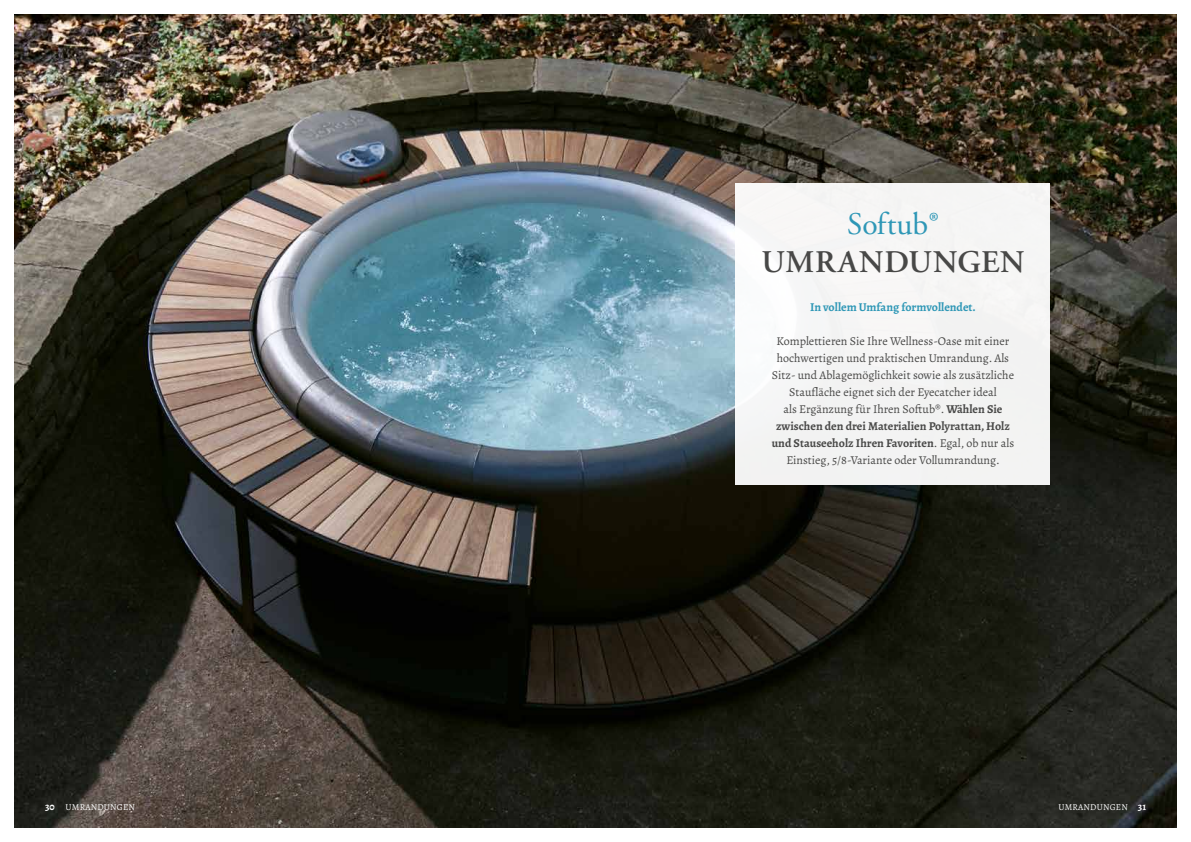
<style>
.page{position:relative;width:1191px;height:842px;background:#fff}
.page>*{position:absolute;margin:0;border:0;box-sizing:border-box;transform-origin:0 0}
.t1{font:600 31.5px/37.8px "Adobe Garamond Pro";letter-spacing:.055em;color:#484847;text-align:center}
.t2{font:12px/17px "Alegreya";color:#484847;text-align:center}
.t3{font:700 12px "Alegreya";color:#2e97b6}
.t4{font:9px "Alegreya";letter-spacing:.02em;color:#fff}
.s1{font-weight:400;color:#2e97b6}
.s2{font-weight:700}
.s3{font-weight:700;font-size:10.5px}
</style>
<div class="page">
<img style="left:14px;top:14px;width:1162px;height:814px">
<div style="left:736px;top:184px;width:314px;height:301px;background:#f5f5f4"></div>
<p class="t1" style="left:761px;top:205px;width:265px"><span class="s1">Softub®<br></span>UMRANDUNGEN</p>
<p class="t3" style="left:810px;top:300px;width:167px">In vollem Umfang formvollendet.</p>
<p class="t2" style="left:771px;top:333px;width:244px">Komplettieren Sie Ihre Wellness-Oase mit einer hochwertigen und praktischen Umrandung. Als Sitz- und Ablagemöglichkeit sowie als zusätzliche Staufläche eignet sich der Eyecatcher ideal<br>als Ergänzung für Ihren Softub®. <span class="s2">Wählen Sie zwischen den drei Materialien Polyrattan, Holz und Stauseeholz Ihren Favoriten</span>. Egal, ob nur als Einstieg, 5/8-Variante oder Vollumrandung.</p>
<p class="t4" style="left:45px;top:801px;width:91px"><span class="s3">30</span> UMRANDUNGEN</p>
<p class="t4" style="left:1058px;top:801px;width:89px">UMRANDUNGEN <span class="s3">31</span></p>
</div>
